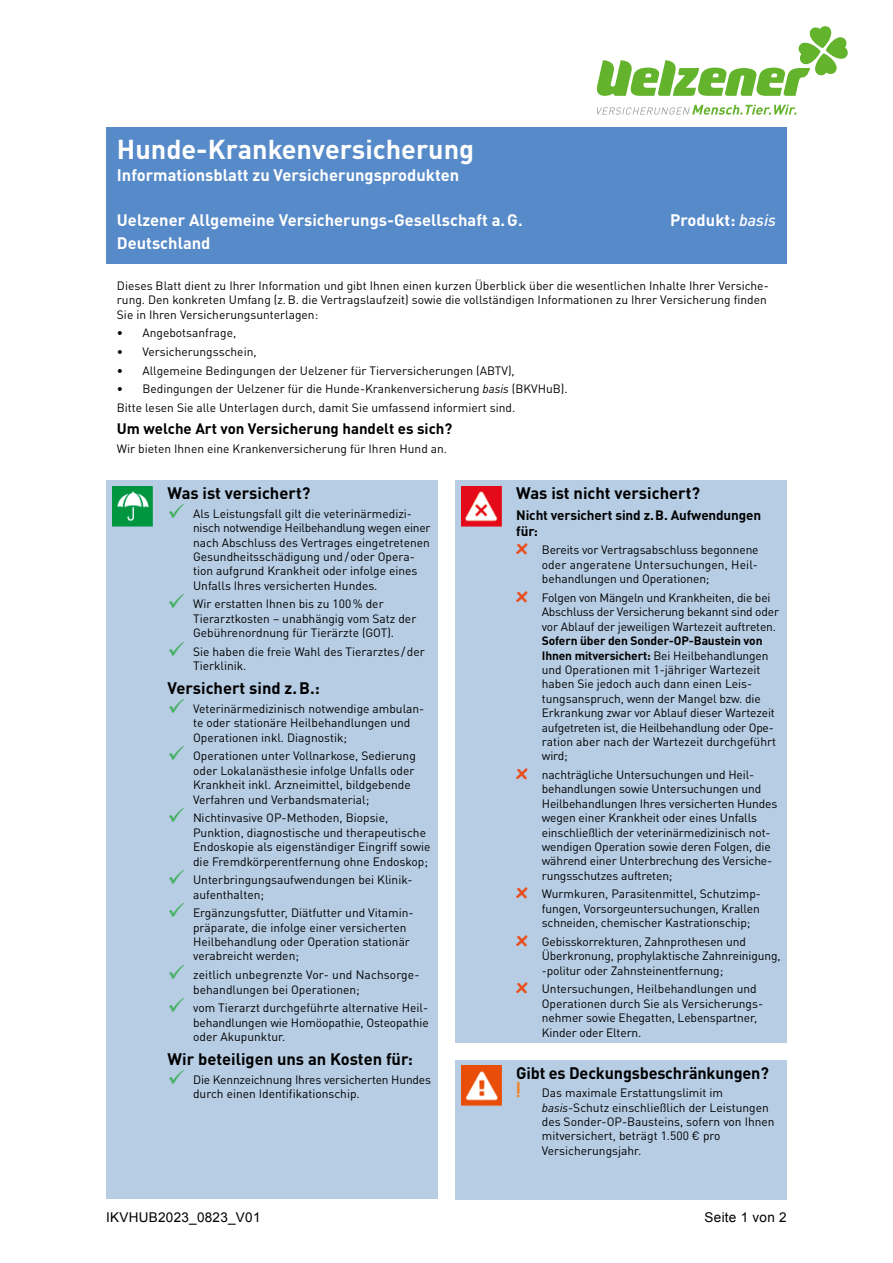
<style>
.page{position:relative;width:893px;height:1263px;background:#fff}
.page>*{position:absolute;margin:0;border:0;box-sizing:border-box;transform-origin:0 0}
.t1{font:700 27px "DINOT";color:#fff}
.t2{font:700 19.5px "Comic Sans MS";color:#f1862e}
.t3{font:700 16.5px "DINOT";color:#000}
.t4{font:700 16.5px/22.5px "DINOT";color:#fff}
.t5{font:700 15px "DINOT";color:#000}
.t6{font:700 13.5px/16.2px "DINOT";letter-spacing:-.01em;color:#000}
.t7{font:13.5px "Arial";letter-spacing:.02em;color:#000}
.t8{font:12px/14.4px "DINOT";color:#000}
.t9{font:12px/14.4px "DINOT";letter-spacing:-.02em;color:#000}
.s1{font-weight:500;font-style:italic}
.s2{font-style:italic}
.s3{color:#49b065}
.s4{font-family:"Comic Sans MS";font-weight:700;font-size:19.5px;color:#e94d1b}
.s5{font-weight:700}
</style>
<div class="page">
<div style="left:106px;top:128px;width:681px;height:136px;background:#578ac8"></div>
<div style="left:106px;top:480px;width:332px;height:719px;background:#b7cde4"></div>
<img style="left:112px;top:486px;width:41px;height:41px">
<div style="left:455px;top:480px;width:332px;height:563px;background:#b7cde4"></div>
<img style="left:461px;top:486px;width:40px;height:41px">
<div style="left:455px;top:1060px;width:332px;height:139px;background:#b7cde4"></div>
<img style="left:461px;top:1066px;width:40px;height:40px">
<svg style="left:597px;top:105px;width:200px;height:10px"></svg>
<svg style="left:596px;top:26px;width:252px;height:70px"></svg>
<h1 class="t1" style="left:117px;top:131px;width:359px">Hunde-Krankenversicherung</h1>
<h3 class="t4" style="left:117px;top:164px;width:344px">Informationsblatt zu Versicherungsprodukten</h3>
<h3 class="t4" style="left:117px;top:209px;width:407px">Uelzener Allgemeine Versicherungs-Gesellschaft a. G.<br>Deutschland</h3>
<h3 class="t4" style="left:670px;top:208px;width:107px">Produkt: <span class="s1">basis</span></h3>
<p class="t8" style="left:117px;top:278px;width:653px">Dieses Blatt dient zu Ihrer Information und gibt Ihnen einen kurzen Überblick über die wesentlichen Inhalte Ihrer Versiche&shy;rung. Den konkreten Umfang (z. B. die Vertragslaufzeit) sowie die vollständigen Informationen zu Ihrer Versicherung finden<br>Sie in Ihren Versicherungsunterlagen:</p>
<p class="t8" style="left:117px;top:326px;width:121px">• Angebotsanfrage,</p>
<p class="t8" style="left:117px;top:344px;width:141px">• Versicherungsschein,</p>
<p class="t8" style="left:117px;top:363px;width:399px">• Allgemeine Bedingungen der Uelzener für Tierversicherungen (ABTV),</p>
<p class="t8" style="left:117px;top:379px;width:452px;line-height:18.6px">• Bedingungen der Uelzener für die Hunde-Krankenversicherung <span class="s2">basis</span> (BKVHuB).<br>Bitte lesen Sie alle Unterlagen durch, damit Sie umfassend informiert sind.</p>
<p class="t5" style="left:117px;top:419px;width:337px">Um welche Art von Versicherung handelt es sich?</p>
<p class="t8" style="left:117px;top:441px;width:332px">Wir bieten Ihnen eine Krankenversicherung für Ihren Hund an.</p>
<h3 class="t3" style="left:168px;top:482px;width:144px">Was ist versichert?</h3>
<p class="t8" style="left:193px;top:506px;width:239px;text-indent:-26px"><span class="s3">✓</span> Als Leistungsfall gilt die veterinärmedizi&shy;nisch notwendige Heilbehandlung wegen einer nach Abschluss des Vertrages eingetretenen Gesundheitsschädigung und / oder Opera&shy;tion aufgrund Krankheit oder infolge eines Unfalls Ihres versicherten Hundes.</p>
<p class="t8" style="left:193px;top:597px;width:225px;text-indent:-26px"><span class="s3">✓</span> Wir erstatten Ihnen bis zu 100 % der<br>Tierarztkosten – unabhängig vom Satz der<br>Gebührenordnung für Tierärzte (GOT).</p>
<p class="t8" style="left:193px;top:644px;width:233px;text-indent:-26px"><span class="s3">✓</span> Sie haben die freie Wahl des Tierarztes / der<br>Tierklinik.</p>
<h3 class="t3" style="left:168px;top:678px;width:154px">Versichert sind z. B.:</h3>
<p class="t8" style="left:193px;top:701px;width:233px;text-indent:-26px"><span class="s3">✓</span> Veterinärmedizinisch notwendige ambulan&shy;te oder stationäre Heilbehandlungen und<br>Operationen inkl. Diagnostik;</p>
<p class="t8" style="left:193px;top:749px;width:224px;text-indent:-26px"><span class="s3">✓</span> Operationen unter Vollnarkose, Sedierung oder Lokalanästhesie infolge Unfalls oder Krankheit inkl. Arzneimittel, bildgebende Verfahren und Verbandsmaterial;</p>
<p class="t8" style="left:193px;top:811px;width:239px;text-indent:-26px"><span class="s3">✓</span> Nichtinvasive OP-Methoden, Biopsie, Punktion, diagnostische und therapeutische Endoskopie als eigenständiger Eingriff sowie die Fremdkörperentfernung ohne Endoskop;</p>
<p class="t8" style="left:193px;top:872px;width:221px;text-indent:-26px"><span class="s3">✓</span> Unterbringungsaufwendungen bei Klinik&shy;aufenthalten;</p>
<p class="t8" style="left:193px;top:905px;width:222px;text-indent:-26px"><span class="s3">✓</span> Ergänzungsfutter, Diätfutter und Vitamin&shy;präparate, die infolge einer versicherten Heilbehandlung oder Operation stationär verabreicht werden;</p>
<p class="t8" style="left:193px;top:967px;width:228px;text-indent:-26px"><span class="s3">✓</span> zeitlich unbegrenzte Vor- und Nachsorge&shy;behandlungen bei Operationen;</p>
<p class="t8" style="left:193px;top:1000px;width:237px;text-align:justify;text-indent:-26px"><span class="s3">✓</span> vom Tierarzt durchgeführte alternative Heil&shy;behandlungen wie Homöopathie, Osteopathie oder Akupunktur.</p>
<h3 class="t3" style="left:168px;top:1048px;width:247px">Wir beteiligen uns an Kosten für:</h3>
<p class="t8" style="left:193px;top:1072px;width:239px;text-indent:-26px"><span class="s3">✓</span> Die Kennzeichnung Ihres versicherten Hundes durch einen Identifikationschip.</p>
<h3 class="t3" style="left:516px;top:482px;width:185px">Was ist nicht versichert?</h3>
<p class="t6" style="left:516px;top:506px;width:246px">Nicht versichert sind z. B. Aufwendungen für:</p>
<p class="t8" style="left:542px;top:543px;width:218px;text-align:justify;text-indent:-26px"><span class="s4">x</span> Bereits vor Vertragsabschluss begonnene oder angeratene Untersuchungen, Heil&shy;behandlungen und Operationen;</p>
<p class="t9" style="left:542px;top:590px;width:239px;text-indent:-26px"><span class="s4">x</span> Folgen von Mängeln und Krankheiten, die bei<br>Abschluss der Versicherung bekannt sind oder vor Ablauf der jeweiligen Wartezeit auftreten.</p>
<p class="t8" style="left:542px;top:633px;width:236px"><span class="s5">Sofern über den Sonder-OP-Baustein von Ihnen mitversichert:</span> Bei Heilbehandlungen und Operationen mit 1-jähriger Wartezeit haben Sie jedoch auch dann einen Leis&shy;tungsanspruch, wenn der Mangel bzw. die Erkrankung zwar vor Ablauf dieser Wartezeit aufgetreten ist, die Heilbehandlung oder Ope&shy;ration aber nach der Wartezeit durchgeführt wird;</p>
<p class="t8" style="left:542px;top:767px;width:237px;text-indent:-26px"><span class="s4">x</span> nachträgliche Untersuchungen und Heil&shy;behandlungen sowie Untersuchungen und Heilbehandlungen Ihres versicherten Hundes wegen einer Krankheit oder eines Unfalls einschließlich der veterinärmedizinisch not&shy;wendigen Operation sowie deren Folgen, die während einer Unterbrechung des Versiche&shy;rungsschutzes auftreten;</p>
<p class="t8" style="left:542px;top:887px;width:221px;text-align:justify;text-indent:-26px"><span class="s4">x</span> Wurmkuren, Parasitenmittel, Schutzimp&shy;fungen, Vorsorgeuntersuchungen, Krallen schneiden, chemischer Kastrationschip;</p>
<p class="t8" style="left:542px;top:934px;width:240px;text-indent:-26px"><span class="s4">x</span> Gebisskorrekturen, Zahnprothesen und<br>Überkronung, prophylaktische Zahnreinigung, -politur oder Zahnsteinentfernung;</p>
<p class="t8" style="left:542px;top:982px;width:223px;text-indent:-26px"><span class="s4">x</span> Untersuchungen, Heilbehandlungen und Operationen durch Sie als Versicherungs&shy;nehmer sowie Ehegatten, Lebenspartner, Kinder oder Eltern.</p>
<h3 class="t3" style="left:516px;top:1062px;width:254px">Gibt es Deckungsbeschränkungen?</h3>
<h2 class="t2" style="left:516px;top:1076px;width:6px">!</h2>
<p class="t8" style="left:542px;top:1085px;width:234px">Das maximale Erstattungslimit im <span class="s2">basis</span>-Schutz einschließlich der Leistungen des Sonder-OP-Bausteins, sofern von Ihnen mitversichert, beträgt 1.500 € pro Versicherungsjahr.</p>
<p class="t7" style="left:106px;top:1208px;width:156px">IKVHUB2023_0823_V01</p>
<p class="t7" style="left:705px;top:1208px;width:84px">Seite 1 von 2</p>
</div>
